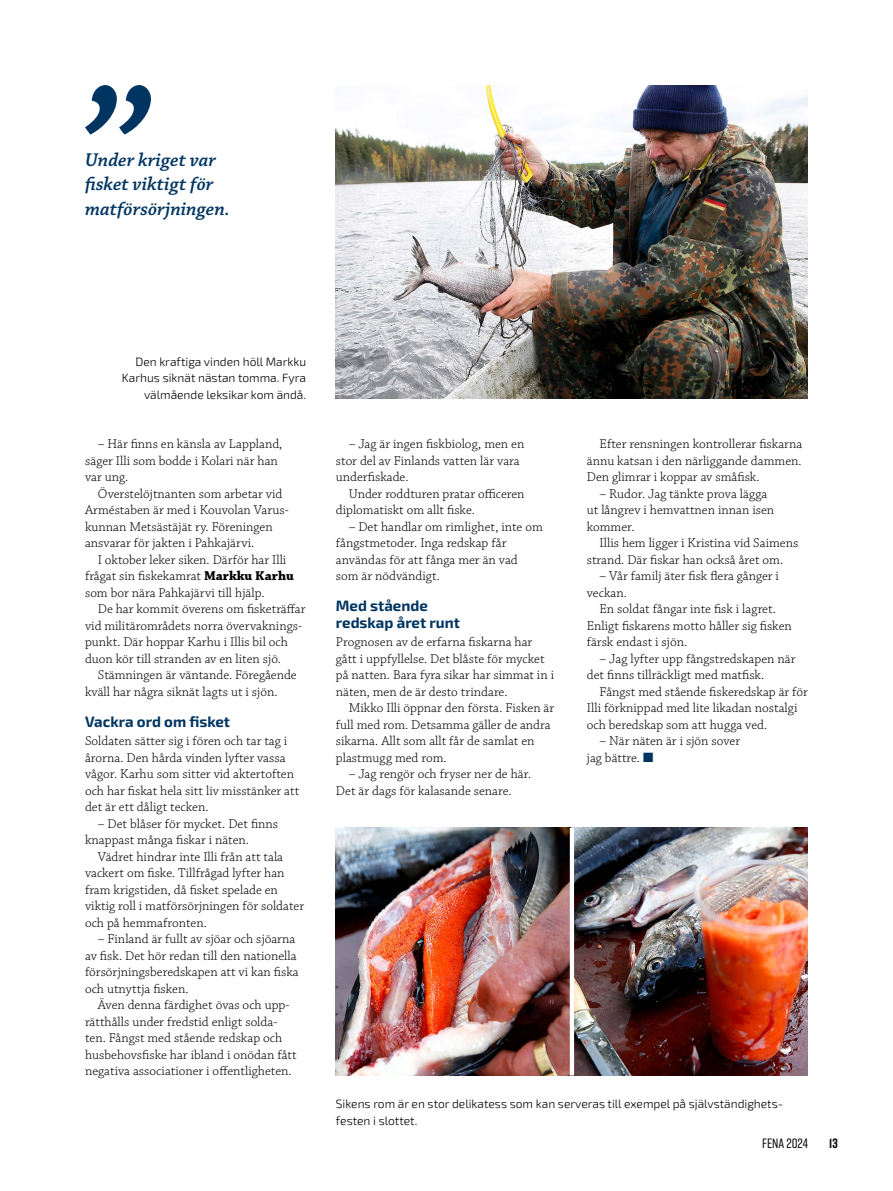
<style>
.page{position:relative;width:893px;height:1191px;background:#fff}
.page>*{position:absolute;margin:0;border:0;box-sizing:border-box;transform-origin:0 0}
.t1{font:italic 600 19.5px/24.8px "Chaparral Pro";color:#003562}
.Väliotsikko_10_pt__groteski{font:15px/16.5px "Exo 2";color:#003562}
.Leipis__antikva_9_pt{font:300 13.5px/16.5px "Chaparral Pro";color:#000}
.Leipis_1__rivi{font:300 13.5px/16.5px "Chaparral Pro";color:#000}
.t2{font:500 13.5px "Rift";color:#000}
.t3{font:700 13.5px "Rift";color:#000}
.Kuvateksti{font:300 12px/16.5px "Exo 2";color:#000;text-align:right}
.s1{font-weight:700}
.s2{color:#003562}
</style>
<div class="page">
<img style="left:336px;top:85px;width:472px;height:314px">
<img style="left:336px;top:828px;width:472px;height:247px">
<hr style="left:570px;top:828px;width:4px;height:247px;background:#fff">
<svg style="left:85px;top:85px;width:66px;height:50px"></svg>
<h1 class="t1" style="left:85px;top:148px;width:146px">Under kriget var fisket viktigt för matförsörjningen.</h1>
<p class="Kuvateksti" style="left:122px;top:353px;width:186px">Den kraftiga vinden höll Markku<br>Karhus siknät nästan tomma. Fyra välmående leksikar kom ändå.</p>
<p class="Leipis__antikva_9_pt" style="left:85px;top:436px;width:199px;text-indent:13px">– Här finns en känsla av Lappland, säger Illi som bodde i Kolari när han var ung.</p>
<p class="Leipis__antikva_9_pt" style="left:85px;top:486px;width:205px;text-indent:13px">Överstelöjtnanten som arbetar vid Arméstaben är med i Kouvolan Varus&shy;kunnan Metsästäjät ry. Föreningen ansvarar för jakten i Pahkajärvi.</p>
<p class="Leipis__antikva_9_pt" style="left:85px;top:552px;width:210px;text-indent:13px">I oktober leker siken. Därför har Illi frågat sin fiskekamrat <span class="s1">Markku Karhu </span>som bor nära Pahkajärvi till hjälp.</p>
<p class="Leipis__antikva_9_pt" style="left:85px;top:601px;width:222px;text-indent:13px">De har kommit överens om fisketräffar vid militärområdets norra övervaknings&shy;punkt. Där hoppar Karhu i Illis bil och duon kör till stranden av en liten sjö.</p>
<p class="Leipis__antikva_9_pt" style="left:85px;top:667px;width:213px;text-indent:13px">Stämningen är väntande. Föregående kväll har några siknät lagts ut i sjön.</p>
<h3 class="Väliotsikko_10_pt__groteski" style="left:85px;top:712px;width:147px">Vackra ord om fisket</h3>
<p class="Leipis_1__rivi" style="left:85px;top:733px;width:216px">Soldaten sätter sig i fören och tar tag i årorna. Den hårda vinden lyfter vassa vågor. Karhu som sitter vid aktertoften och har fiskat hela sitt liv misstänker att det är ett dåligt tecken.</p>
<p class="Leipis__antikva_9_pt" style="left:85px;top:816px;width:195px;text-indent:13px">– Det blåser för mycket. Det finns knappast många fiskar i näten.</p>
<p class="Leipis__antikva_9_pt" style="left:85px;top:849px;width:221px;text-indent:13px">Vädret hindrar inte Illi från att tala vackert om fiske. Tillfrågad lyfter han fram krigstiden, då fisket spelade en viktig roll i matförsörjningen för soldater och på hemmafronten.</p>
<p class="Leipis__antikva_9_pt" style="left:85px;top:931px;width:215px;text-indent:13px">– Finland är fullt av sjöar och sjöarna av fisk. Det hör redan till den nationella försörjningsberedskapen att vi kan fiska och utnyttja fisken.</p>
<p class="Leipis__antikva_9_pt" style="left:85px;top:997px;width:213px;text-indent:13px">Även denna färdighet övas och upp&shy;rätthålls under fredstid enligt solda&shy;ten. Fångst med stående redskap och husbehovsfiske har ibland i onödan fått negativa associationer i offentligheten.</p>
<p class="Leipis__antikva_9_pt" style="left:336px;top:436px;width:190px;text-indent:13px">– Jag är ingen fiskbiolog, men en stor del av Finlands vatten lär vara underfiskade.</p>
<p class="Leipis__antikva_9_pt" style="left:336px;top:486px;width:190px;text-indent:13px">Under roddturen pratar officeren diplomatiskt om allt fiske.</p>
<p class="Leipis__antikva_9_pt" style="left:336px;top:519px;width:208px;text-indent:13px">– Det handlar om rimlighet, inte om fångstmetoder. Inga redskap får användas för att fånga mer än vad som är nödvändigt.</p>
<h3 class="Väliotsikko_10_pt__groteski" style="left:336px;top:597px;width:125px">Med stående redskap året runt</h3>
<p class="Leipis_1__rivi" style="left:336px;top:634px;width:220px">Prognosen av de erfarna fiskarna har gått i uppfyllelse. Det blåste för mycket på natten. Bara fyra sikar har simmat in i näten, men de är desto trindare.</p>
<p class="Leipis__antikva_9_pt" style="left:336px;top:700px;width:220px;text-indent:13px">Mikko Illi öppnar den första. Fisken är full med rom. Detsamma gäller de andra sikarna. Allt som allt får de samlat en plastmugg med rom.</p>
<p class="Leipis__antikva_9_pt" style="left:336px;top:766px;width:197px;text-indent:13px">– Jag rengör och fryser ner de här.<br>Det är dags för kalasande senare.</p>
<p class="Leipis__antikva_9_pt" style="left:587px;top:436px;width:217px;text-align:justify;text-indent:13px">Efter rensningen kontrollerar fiskarna ännu katsan i den närliggande dammen.<br>Den glimrar i koppar av småfisk.</p>
<p class="Leipis__antikva_9_pt" style="left:587px;top:486px;width:189px;text-indent:13px">– Rudor. Jag tänkte prova lägga ut långrev i hemvattnen innan isen kommer.</p>
<p class="Leipis__antikva_9_pt" style="left:587px;top:535px;width:213px;text-indent:13px">Illis hem ligger i Kristina vid Saimens strand. Där fiskar han också året om.</p>
<p class="Leipis__antikva_9_pt" style="left:587px;top:568px;width:194px;text-indent:13px">– Vår familj äter fisk flera gånger i veckan.</p>
<p class="Leipis__antikva_9_pt" style="left:587px;top:601px;width:206px;text-indent:13px">En soldat fångar inte fisk i lagret.<br>Enligt fiskarens motto håller sig fisken färsk endast i sjön.</p>
<p class="Leipis__antikva_9_pt" style="left:587px;top:651px;width:210px;text-indent:13px">– Jag lyfter upp fångstredskapen när det finns tillräckligt med matfisk.</p>
<p class="Leipis__antikva_9_pt" style="left:587px;top:684px;width:223px;text-indent:13px">Fångst med stående fiskeredskap är för<br>Illi förknippad med lite likadan nostalgi och beredskap som att hugga ved.</p>
<p class="Leipis__antikva_9_pt" style="left:587px;top:733px;width:155px;text-indent:13px">– När näten är i sjön sover jag bättre. <span class="s2">■</span></p>
<p class="Kuvateksti" style="left:336px;top:1095px;width:449px;text-align:left">Sikens rom är en stor delikatess som kan serveras till exempel på självständighets&shy;festen i slottet.</p>
<p class="t2" style="left:762px;top:1134px;width:47px">FENA 2024</p>
<p class="t3" style="left:829px;top:1134px;width:10px">13</p>
</div>
